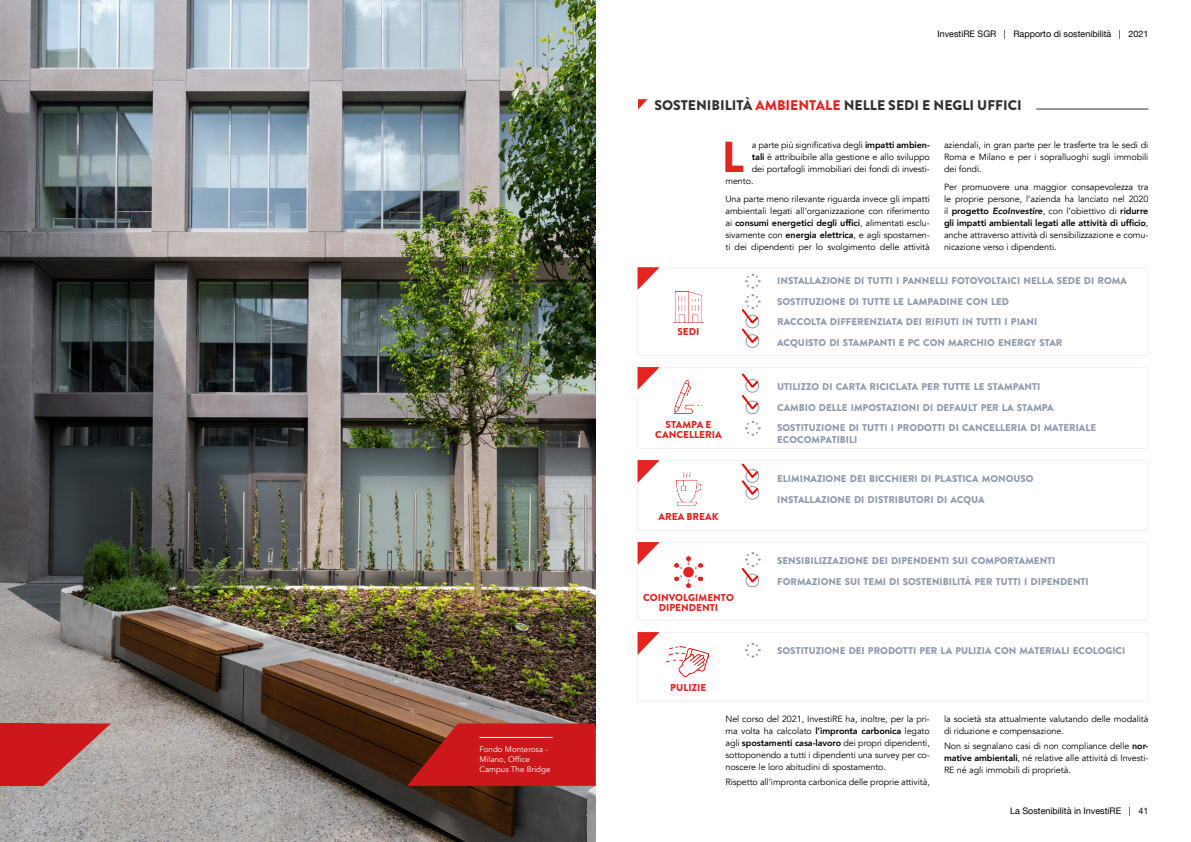
<style>
.page{position:relative;width:1191px;height:842px;background:#fff}
.page>*{position:absolute;margin:0;border:0;box-sizing:border-box;transform-origin:0 0}
.t1{font:900 43.3px "Brandon Grotesque";color:#e5231f}
.t2{font:900 14px "Brandon Grotesque";color:#333232}
.t3{font:900 10px "Brandon Grotesque";color:#e5231f}
.t4{font:900 9.8px/20.5px "Brandon Grotesque";color:#8e99ad}
.t5{font:9px/12px "Avenir";letter-spacing:-.01em;color:#000;text-align:justify}
.t6{font:9px "Helvetica Neue";color:#000}
.t7{font:8px/10px "Avenir";color:#fff}
.s1{color:#e5231f}
.s2{font-weight:800}
.s3{font-weight:800;font-style:italic}
</style>
<div class="page">
<hr style="left:1036px;top:109px;width:112px;height:1px;background:#333232">
<svg style="left:638px;top:99px;width:9px;height:11px"></svg>
<svg style="left:637px;top:267px;width:511px;height:89px"></svg>
<svg style="left:637px;top:367px;width:511px;height:82px"></svg>
<svg style="left:637px;top:542px;width:511px;height:79px"></svg>
<svg style="left:744px;top:420px;width:17px;height:17px"></svg>
<svg style="left:637px;top:632px;width:511px;height:70px"></svg>
<div style="left:745px;top:334px;width:14px;height:14px;border:1px solid #8e99ad;border-radius:50%"></div>
<div style="left:745px;top:400px;width:14px;height:14px;border:1px solid #8e99ad;border-radius:50%"></div>
<div style="left:745px;top:574px;width:14px;height:13px;border:1px solid #8e99ad;border-radius:50%"></div>
<svg style="left:740px;top:273px;width:21px;height:72px"></svg>
<svg style="left:637px;top:460px;width:511px;height:71px"></svg>
<svg style="left:740px;top:551px;width:21px;height:33px"></svg>
<svg style="left:740px;top:371px;width:20px;height:40px"></svg>
<img style="left:674px;top:556px;width:28px;height:31px">
<img style="left:676px;top:472px;width:25px;height:34px">
<img style="left:673px;top:292px;width:30px;height:30px">
<img style="left:667px;top:646px;width:41px;height:31px">
<img style="left:675px;top:381px;width:26px;height:32px">
<img style="left:0;top:0;width:595px;height:842px">
<svg style="left:407px;top:723px;width:188px;height:63px;background:#bc1b1a"></svg>
<hr style="left:479px;top:737px;width:73px;height:1px;background:#fff">
<svg style="left:43px;top:723px;width:68px;height:63px;background:#be6162"></svg>
<div style="left:0;top:723px;width:43px;height:63px;background:#cd171a"></div>
<p class="t7" style="left:479px;top:744px;width:73px">Fondo Monterosa -<br>Milano, Office<br>Campus The Bridge</p>
<p class="t6" style="left:937px;top:27px;width:213px">InvestiRE SGR | Rapporto di sostenibilità | 2021</p>
<h2 class="t2" style="left:654px;top:95px;width:369px">SOSTENIBILITÀ <span class="s1">AMBIENTALE</span> NELLE SEDI E NEGLI UFFICI</h2>
<h1 class="t1" style="left:721px;top:126px;width:24px">L</h1>
<p class="t5" style="left:752px;top:139px;width:179px">a parte più significativa degli <span class="s2">impatti ambien-</span></p>
<p class="t5" style="left:944px;top:139px;width:206px">aziendali, in gran parte per le trasferte tra le sedi di Roma e Milano e per i sopralluoghi sugli immobili dei fondi.</p>
<p class="t5" style="left:944px;top:181px;width:206px">Per promuovere una maggior consapevolezza tra le proprie persone, l’azienda ha lanciato nel 2020 il <span class="s2">progetto</span> <span class="s3">EcoInvestire</span>, con l’obiettivo di <span class="s2">ridurre gli impatti ambientali legati alle attività di ufficio</span>, anche attraverso attività di sensibilizzazione e comu&shy;nicazione verso i dipendenti.</p>
<p class="t5" style="left:752px;top:151px;width:179px"><span class="s2">tali</span> è attribuibile alla gestione e allo sviluppo</p>
<p class="t5" style="left:752px;top:163px;width:179px">dei portafogli immobiliari dei fondi di investi-</p>
<p class="t5" style="left:725px;top:175px;width:30px">mento.</p>
<p class="t5" style="left:725px;top:193px;width:206px">Una parte meno rilevante riguarda invece gli impatti ambientali legati all’organizzazione con riferimento ai <span class="s2">consumi energetici degli uffici</span>, alimentati esclu&shy;sivamente con <span class="s2">energia elettrica</span>, e agli spostamen&shy;ti dei dipendenti per lo svolgimento delle attività</p>
<p class="t3" style="left:677px;top:324px;width:7px">SEDI</p>
<p class="t3" style="left:665px;top:417px;width:8px">STAMPA</p>
<p class="t3" style="left:705px;top:417px;width:6px">E</p>
<p class="t3" style="left:655px;top:427px;width:8px">CANCELLERIA</p>
<p class="t3" style="left:658px;top:510px;width:8px">AREA</p>
<p class="t3" style="left:686px;top:510px;width:8px">BREAK</p>
<p class="t3" style="left:643px;top:591px;width:8px">COINVOLGIMENTO</p>
<p class="t3" style="left:659px;top:601px;width:7px">DIPENDENTI</p>
<p class="t3" style="left:670px;top:681px;width:6px">PULIZIE</p>
<p class="t4" style="left:777px;top:271px;width:351px">INSTALLAZIONE DI TUTTI I PANNELLI FOTOVOLTAICI NELLA SEDE DI ROMA SOSTITUZIONE DI TUTTE LE LAMPADINE CON LED<br>RACCOLTA DIFFERENZIATA DEI RIFIUTI IN TUTTI I PIANI<br>ACQUISTO DI STAMPANTI E PC CON MARCHIO ENERGY STAR</p>
<p class="t4" style="left:777px;top:377px;width:320px">UTILIZZO DI CARTA RICICLATA PER TUTTE LE STAMPANTI<br>CAMBIO DELLE IMPOSTAZIONI DI DEFAULT PER LA STAMPA<br>SOSTITUZIONE DI TUTTI I PRODOTTI DI CANCELLERIA DI MATERIALE</p>
<p class="t4" style="left:777px;top:430px;width:82px">ECOCOMPATIBILI</p>
<p class="t4" style="left:777px;top:468px;width:258px">ELIMINAZIONE DEI BICCHIERI DI PLASTICA MONOUSO<br>INSTALLAZIONE DI DISTRIBUTORI DI ACQUA</p>
<p class="t4" style="left:777px;top:550px;width:313px">SENSIBILIZZAZIONE DEI DIPENDENTI SUI COMPORTAMENTI<br>FORMAZIONE SUI TEMI DI SOSTENIBILITÀ PER TUTTI I DIPENDENTI</p>
<p class="t4" style="left:777px;top:640px;width:350px">SOSTITUZIONE DEI PRODOTTI PER LA PULIZIA CON MATERIALI ECOLOGICI</p>
<p class="t5" style="left:725px;top:713px;width:206px">Nel corso del 2021, InvestiRE ha, inoltre, per la pri&shy;ma volta ha calcolato <span class="s2">l’impronta carbonica</span> legato agli <span class="s2">spostamenti casa-lavoro</span> dei propri dipendenti, sottoponendo a tutti i dipendenti una survey per co&shy;noscere le loro abitudini di spostamento.</p>
<p class="t5" style="left:725px;top:776px;width:206px">Rispetto all’impronta carbonica delle proprie attività,</p>
<p class="t5" style="left:944px;top:713px;width:206px">la società sta attualmente valutando delle modalità di riduzione e compensazione.</p>
<p class="t5" style="left:944px;top:740px;width:206px">Non si segnalano casi di non compliance delle <span class="s2">nor&shy;mative ambientali</span>, né relative alle attività di Investi-RE né agli immobili di proprietà.</p>
<p class="t6" style="left:1010px;top:804px;width:113px">La Sostenibilità in InvestiRE</p>
<p class="t6" style="left:1129px;top:804px;width:21px">| 41</p>
</div>
